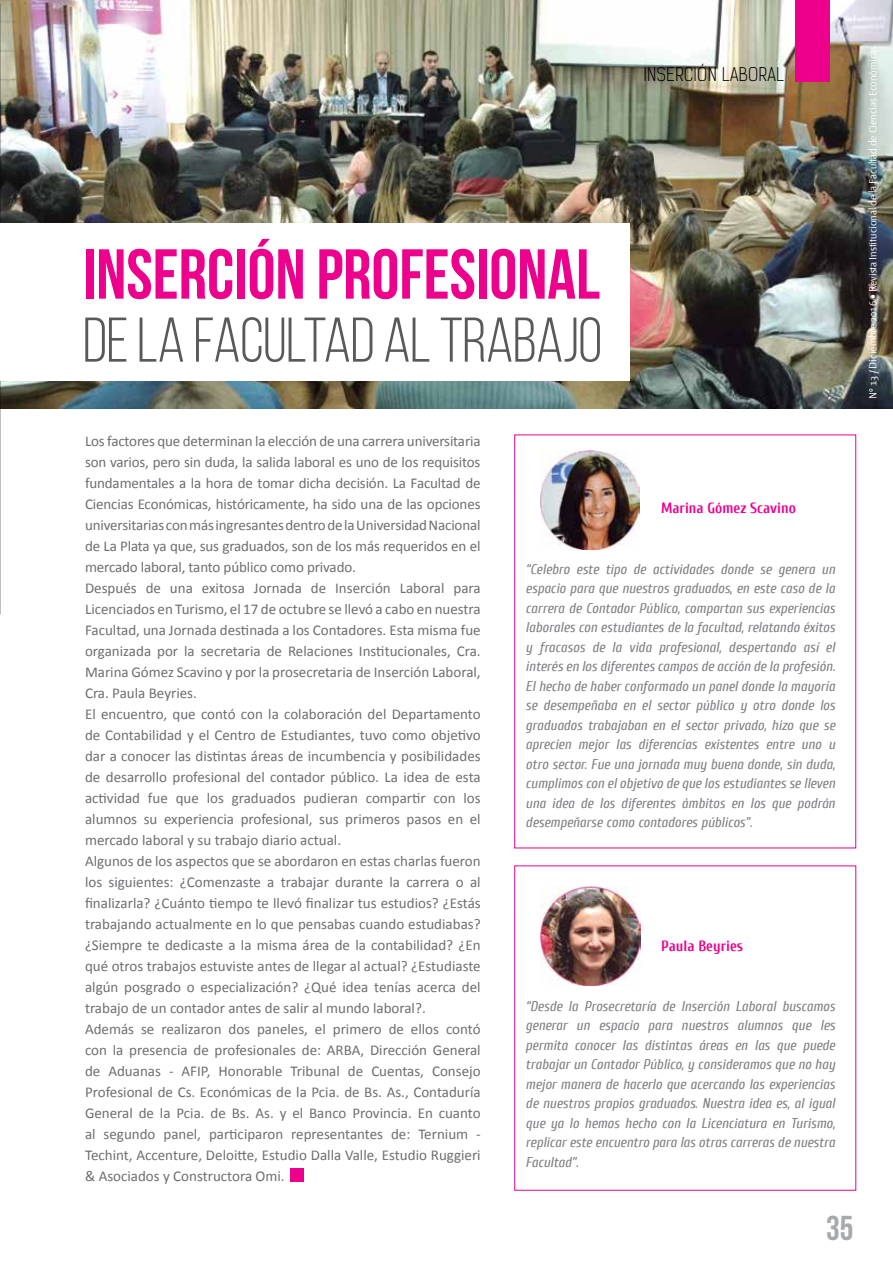
<style>
.page{position:relative;width:893px;height:1263px;background:#fff}
.page>*{position:absolute;margin:0;border:0;box-sizing:border-box;transform-origin:0 0}
.t1{font:70.5px "Bebas Neue";color:#ec008c}
.t2{font:63px "Bebas Neue";letter-spacing:-.01em;color:#58595b}
.t3{font:34.5px "Bebas Neue";color:#a7a9ac}
.t4{font:300 18px "Kelson Sans";letter-spacing:.015em;color:#000}
.t5{font:15px/21px "Calibri";color:#6d6e71}
.t6{font:700 15px "Cuprum";color:#ec008c}
.t7{font:italic 14.25px/19.5px "Cuprum";color:#808285;text-align:justify}
.t8{font:11.25px "Fontana Texto Kern";color:#fff}
</style>
<div class="page">
<img style="left:0;top:0;width:893px;height:409px">
<div style="left:291px;top:1168px;width:13px;height:14px;background:#ec008c"></div>
<div style="left:0;top:223px;width:630px;height:158px;background:#fff"></div>
<div style="left:795px;top:0;width:34px;height:81px;background:#ec008c"></div>
<img style="left:540px;top:450px;width:99px;height:99px">
<img style="left:541px;top:886px;width:100px;height:100px">
<p class="t4" style="left:643px;top:64px;width:142px">INSERCIÓN LABORAL</p>
<h1 class="t1" style="left:83px;top:236px;width:519px">INSERCIÓN PROFESIONAL</h1>
<h2 class="t2" style="left:83px;top:306px;width:521px">DE LA FACULTAD AL TRABAJO</h2>
<p class="t5" style="left:85px;top:430px;width:397px">Los factores que determinan la elección de una carrera universitaria son varios, pero sin duda, la salida laboral es uno de los requisitos fundamentales a la hora de tomar dicha decisión. La Facultad de Ciencias Económicas, históricamente, ha sido una de las opciones universitarias con más ingresantes dentro de la Universidad Nacional de La Plata ya que, sus graduados, son de los más requeridos en el mercado laboral, tanto público como privado.<br>Después de una exitosa Jornada de Inserción Laboral para Licenciados en Turismo, el 17 de octubre se llevó a cabo en nuestra Facultad, una Jornada destinada a los Contadores. Esta misma fue organizada por la secretaria de Relaciones Institucionales, Cra.<br>Marina Gómez Scavino y por la prosecretaria de Inserción Laboral, Cra. Paula Beyries.<br>El encuentro, que contó con la colaboración del Departamento de Contabilidad y el Centro de Estudiantes, tuvo como objetivo dar a conocer las distintas áreas de incumbencia y posibilidades de desarrollo profesional del contador público. La idea de esta actividad fue que los graduados pudieran compartir con los alumnos su experiencia profesional, sus primeros pasos en el mercado laboral y su trabajo diario actual.<br>Algunos de los aspectos que se abordaron en estas charlas fueron los siguientes: ¿Comenzaste a trabajar durante la carrera o al finalizarla? ¿Cuánto tiempo te llevó finalizar tus estudios? ¿Estás trabajando actualmente en lo que pensabas cuando estudiabas? ¿Siempre te dedicaste a la misma área de la contabilidad? ¿En qué otros trabajos estuviste antes de llegar al actual? ¿Estudiaste algún posgrado o especialización? ¿Qué idea tenías acerca del trabajo de un contador antes de salir al mundo laboral?.<br>Además se realizaron dos paneles, el primero de ellos contó con la presencia de profesionales de: ARBA, Dirección General de Aduanas - AFIP, Honorable Tribunal de Cuentas, Consejo Profesional de Cs. Económicas de la Pcia. de Bs. As., Contaduría General de la Pcia. de Bs. As. y el Banco Provincia. En cuanto al segundo panel, participaron representantes de: Ternium - Techint, Accenture, Deloitte, Estudio Dalla Valle, Estudio Ruggieri &amp; Asociados y Constructora Omi.</p>
<p class="t6" style="left:661px;top:499px;width:136px">Marina Gómez Scavino</p>
<p class="t7" style="left:526px;top:559px;width:311px">“Celebro este tipo de actividades donde se genera un espacio para que nuestros graduados, en este caso de la carrera de Contador Público, compartan sus experiencias laborales con estudiantes de la facultad, relatando éxitos y fracasos de la vida profesional, despertando así el interés en los diferentes campos de acción de la profesión.<br>El hecho de haber conformado un panel donde la mayoría se desempeñaba en el sector público y otro donde los graduados trabajaban en el sector privado, hizo que se aprecien mejor las diferencias existentes entre uno u otro sector. Fue una jornada muy buena donde, sin duda, cumplimos con el objetivo de que los estudiantes se lleven una idea de los diferentes ámbitos en los que podrán desempeñarse como contadores públicos”.</p>
<p class="t6" style="left:661px;top:938px;width:83px">Paula Beyries</p>
<p class="t7" style="left:526px;top:996px;width:311px">“Desde la Prosecretaría de Inserción Laboral buscamos generar un espacio para nuestros alumnos que les permita conocer las distintas áreas en las que puede trabajar un Contador Público, y consideramos que no hay mejor manera de hacerlo que acercando las experiencias de nuestros propios graduados. Nuestra idea es, al igual que ya lo hemos hecho con la Licenciatura en Turismo, replicar este encuentro para las otras carreras de nuestra Facultad”.</p>
<h3 class="t3" style="left:826px;top:1209px;width:29px">35</h3>
<p class="t8" style="left:867px;top:399px;width:354px;rotate:-90deg">Nº 13 / Diciembre 2016 • Revista Institucional de la Facultad de Ciencias Económicas</p>
</div>
